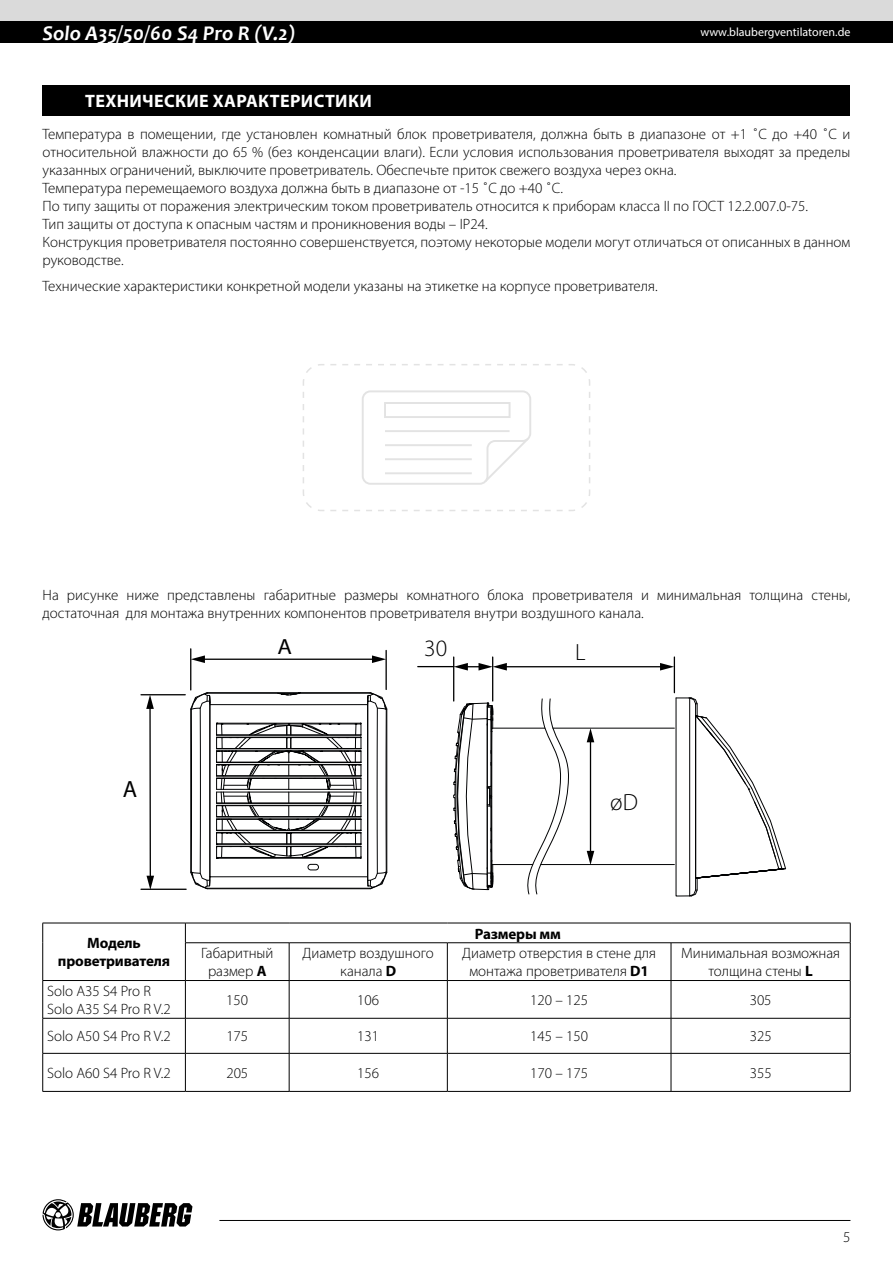
<style>
.page{position:relative;width:893px;height:1263px;background:#fff}
.page>*{position:absolute;margin:0;border:0;box-sizing:border-box;transform-origin:0 0}
.t1{font:300 23.55px "Myriad Pro";color:#000}
.t2{font:23.55px "Myriad Pro";color:#000}
.t3{font:22.05px "Myriad Pro";color:#000;scale:1.08 1}
.t4{font:italic 700 21px "Candara";color:#fff}
.t5{font:700 18px "Myriad Pro";letter-spacing:.02em;color:#fff}
.t6{font:300 15px/18px "Myriad Pro";color:#000;text-align:center}
.t7{font:700 15px/18px "Myriad Pro";letter-spacing:-.01em;color:#000;text-align:center}
.t8{font:12px "Myriad Pro";color:#fff}
.s1{font-weight:700}
</style>
<div class="page">
<div style="left:0;top:0;width:893px;height:21px;background:#dadada"></div>
<div style="left:0;top:21px;width:893px;height:22px;background:#000"></div>
<svg style="left:43px;top:1199px;width:149px;height:31px"></svg>
<hr style="left:219px;top:1220px;width:631px;height:1px;background:#000">
<hr style="left:141px;top:694px;width:44px;height:1px;background:#000">
<hr style="left:141px;top:889px;width:45px;height:1px;background:#000">
<hr style="left:149px;top:706px;width:2px;height:172px;background:#000">
<svg style="left:146px;top:695px;width:8px;height:14px"></svg>
<svg style="left:147px;top:876px;width:7px;height:14px"></svg>
<hr style="left:492px;top:657px;width:1px;height:44px;background:#000">
<hr style="left:674px;top:657px;width:1px;height:36px;background:#000">
<hr style="left:504px;top:666px;width:159px;height:1px;background:#000">
<svg style="left:460px;top:663px;width:47px;height:7px"></svg>
<svg style="left:660px;top:663px;width:14px;height:7px"></svg>
<hr style="left:590px;top:740px;width:1px;height:113px;background:#000">
<svg style="left:587px;top:729px;width:7px;height:13px"></svg>
<svg style="left:587px;top:851px;width:7px;height:13px"></svg>
<hr style="left:541px;top:864px;width:133px;height:1px;background:#010203">
<hr style="left:553px;top:728px;width:121px;height:1px;background:#010203">
<svg style="left:453px;top:694px;width:116px;height:201px"></svg>
<svg style="left:190px;top:648px;width:198px;height:242px"></svg>
<div style="left:308px;top:864px;width:11px;height:6px;border:1px solid #010203;border-radius:3px"></div>
<svg style="left:675px;top:697px;width:111px;height:200px"></svg>
<div style="left:43px;top:85px;width:807px;height:31px;background:#000"></div>
<svg style="left:303px;top:364px;width:287px;height:147px"></svg>
<svg style="left:186px;top:943px;width:664px;height:148px"></svg>
<hr style="left:43px;top:923px;width:142px;height:1px;background:#000">
<svg style="left:42px;top:923px;width:1px;height:20px"></svg>
<hr style="left:42px;top:943px;width:1px;height:37px;background:#000">
<hr style="left:185px;top:923px;width:104px;height:1px;background:#000">
<svg style="left:185px;top:923px;width:1px;height:19px"></svg>
<hr style="left:289px;top:923px;width:158px;height:1px;background:#000">
<hr style="left:447px;top:923px;width:224px;height:1px;background:#000">
<hr style="left:671px;top:923px;width:179px;height:1px;background:#000">
<svg style="left:850px;top:923px;width:1px;height:19px"></svg>
<hr style="left:185px;top:942px;width:104px;height:1px;background:#000">
<hr style="left:185px;top:943px;width:1px;height:37px;background:#000">
<hr style="left:289px;top:942px;width:158px;height:1px;background:#000">
<hr style="left:289px;top:943px;width:1px;height:37px;background:#000">
<hr style="left:447px;top:942px;width:224px;height:1px;background:#000">
<hr style="left:447px;top:943px;width:1px;height:37px;background:#000">
<hr style="left:671px;top:942px;width:179px;height:1px;background:#000">
<hr style="left:671px;top:943px;width:1px;height:37px;background:#000">
<hr style="left:850px;top:943px;width:1px;height:37px;background:#000">
<hr style="left:43px;top:980px;width:142px;height:1px;background:#000">
<hr style="left:42px;top:981px;width:1px;height:37px;background:#000">
<hr style="left:185px;top:980px;width:104px;height:1px;background:#000">
<hr style="left:185px;top:981px;width:1px;height:37px;background:#000">
<hr style="left:289px;top:980px;width:158px;height:1px;background:#000">
<hr style="left:289px;top:981px;width:1px;height:37px;background:#000">
<hr style="left:447px;top:980px;width:224px;height:1px;background:#000">
<hr style="left:447px;top:981px;width:1px;height:37px;background:#000">
<hr style="left:671px;top:980px;width:179px;height:1px;background:#000">
<hr style="left:671px;top:981px;width:1px;height:37px;background:#000">
<hr style="left:850px;top:981px;width:1px;height:37px;background:#000">
<hr style="left:43px;top:1018px;width:142px;height:1px;background:#000">
<hr style="left:42px;top:1018px;width:1px;height:35px;background:#000">
<hr style="left:185px;top:1018px;width:104px;height:1px;background:#000">
<hr style="left:185px;top:1018px;width:1px;height:35px;background:#000">
<hr style="left:289px;top:1018px;width:158px;height:1px;background:#000">
<hr style="left:289px;top:1018px;width:1px;height:35px;background:#000">
<hr style="left:447px;top:1018px;width:224px;height:1px;background:#000">
<hr style="left:447px;top:1018px;width:1px;height:35px;background:#000">
<hr style="left:671px;top:1018px;width:179px;height:1px;background:#000">
<hr style="left:671px;top:1018px;width:1px;height:35px;background:#000">
<hr style="left:850px;top:1018px;width:1px;height:35px;background:#000">
<hr style="left:43px;top:1053px;width:142px;height:1px;background:#000">
<hr style="left:42px;top:1053px;width:1px;height:38px;background:#000">
<hr style="left:185px;top:1053px;width:104px;height:1px;background:#000">
<hr style="left:185px;top:1053px;width:1px;height:38px;background:#000">
<hr style="left:289px;top:1053px;width:158px;height:1px;background:#000">
<hr style="left:289px;top:1053px;width:1px;height:38px;background:#000">
<hr style="left:447px;top:1053px;width:224px;height:1px;background:#000">
<hr style="left:447px;top:1053px;width:1px;height:38px;background:#000">
<hr style="left:671px;top:1053px;width:179px;height:1px;background:#000">
<hr style="left:671px;top:1053px;width:1px;height:38px;background:#000">
<hr style="left:850px;top:1053px;width:1px;height:38px;background:#000">
<hr style="left:43px;top:1091px;width:142px;height:1px;background:#000">
<hr style="left:185px;top:1091px;width:104px;height:1px;background:#000">
<hr style="left:289px;top:1091px;width:158px;height:1px;background:#000">
<hr style="left:447px;top:1091px;width:224px;height:1px;background:#000">
<hr style="left:671px;top:1091px;width:179px;height:1px;background:#000">
<h3 class="t4" style="left:43px;top:20px;width:254px">Solo A35/50/60 S4 Pro R (V.2)</h3>
<p class="t8" style="left:700px;top:25px;width:152px">www.blaubergventilatoren.de</p>
<p class="t5" style="left:85px;top:89px;width:288px">ТЕХНИЧЕСКИЕ ХАРАКТЕРИСТИКИ</p>
<p class="t6" style="left:43px;top:125px;width:809px;text-align:left">Температура в помещении, где установлен комнатный блок проветривателя, должна быть в диапазоне от +1 ˚С до +40 ˚С и относительной влажности до 65 % (без конденсации влаги). Если условия использования проветривателя выходят за пределы указанных ограничений, выключите проветриватель. Обеспечьте приток свежего воздуха через окна.<br>Температура перемещаемого воздуха должна быть в диапазоне от -15 ˚С до +40 ˚С.<br>По типу защиты от поражения электрическим током проветриватель относится к приборам класса II по ГОСТ 12.2.007.0-75.<br>Тип защиты от доступа к опасным частям и проникновения воды – IP24.<br>Конструкция проветривателя постоянно совершенствуется, поэтому некоторые модели могут отличаться от описанных в данном руководстве.</p>
<p class="t6" style="left:43px;top:278px;width:617px">Технические характеристики конкретной модели указаны на этикетке на корпусе проветривателя.</p>
<p class="t6" style="left:43px;top:586px;width:809px;text-align:left">На рисунке ниже представлены габаритные размеры комнатного блока проветривателя и минимальная толщина стены, достаточная для монтажа внутренних компонентов проветривателя внутри воздушного канала.</p>
<h2 class="t3" style="left:277px;top:633px;width:15px">A</h2>
<h1 class="t1" style="left:424px;top:636px;width:24px">30</h1>
<h1 class="t1" style="left:575px;top:639px;width:12px">L</h1>
<h1 class="t2" style="left:123px;top:775px;width:16px">A</h1>
<h1 class="t1" style="left:610px;top:789px;width:29px">øD</h1>
<p class="t7" style="left:58px;top:934px;width:114px">Модель проветривателя</p>
<p class="t7" style="left:475px;top:924px;width:88px">Размеры мм</p>
<p class="t6" style="left:201px;top:944px;width:74px">Габаритный размер <span class="s1">А</span></p>
<p class="t6" style="left:303px;top:944px;width:133px">Диаметр воздушного канала <span class="s1">D</span></p>
<p class="t6" style="left:462px;top:944px;width:195px">Диаметр отверстия в стене для монтажа проветривателя <span class="s1">D1</span></p>
<p class="t6" style="left:681px;top:944px;width:161px">Минимальная возможная толщина стены <span class="s1">L</span></p>
<p class="t6" style="left:47px;top:982px;width:125px;text-align:left">Solo A35 S4 Pro R<br>Solo A35 S4 Pro R V.2</p>
<p class="t6" style="left:226px;top:991px;width:23px">150</p>
<p class="t6" style="left:357px;top:991px;width:23px">106</p>
<p class="t6" style="left:530px;top:991px;width:59px">120 – 125</p>
<p class="t6" style="left:750px;top:991px;width:23px">305</p>
<p class="t6" style="left:47px;top:1028px;width:125px">Solo A50 S4 Pro R V.2</p>
<p class="t6" style="left:226px;top:1028px;width:23px">175</p>
<p class="t6" style="left:357px;top:1028px;width:23px">131</p>
<p class="t6" style="left:530px;top:1028px;width:59px">145 – 150</p>
<p class="t6" style="left:750px;top:1028px;width:23px">325</p>
<p class="t6" style="left:47px;top:1064px;width:125px">Solo A60 S4 Pro R V.2</p>
<p class="t6" style="left:226px;top:1064px;width:23px">205</p>
<p class="t6" style="left:357px;top:1064px;width:23px">156</p>
<p class="t6" style="left:530px;top:1064px;width:59px">170 – 175</p>
<p class="t6" style="left:750px;top:1064px;width:23px">355</p>
<p class="t6" style="left:843px;top:1228px;width:9px">5</p>
</div>
